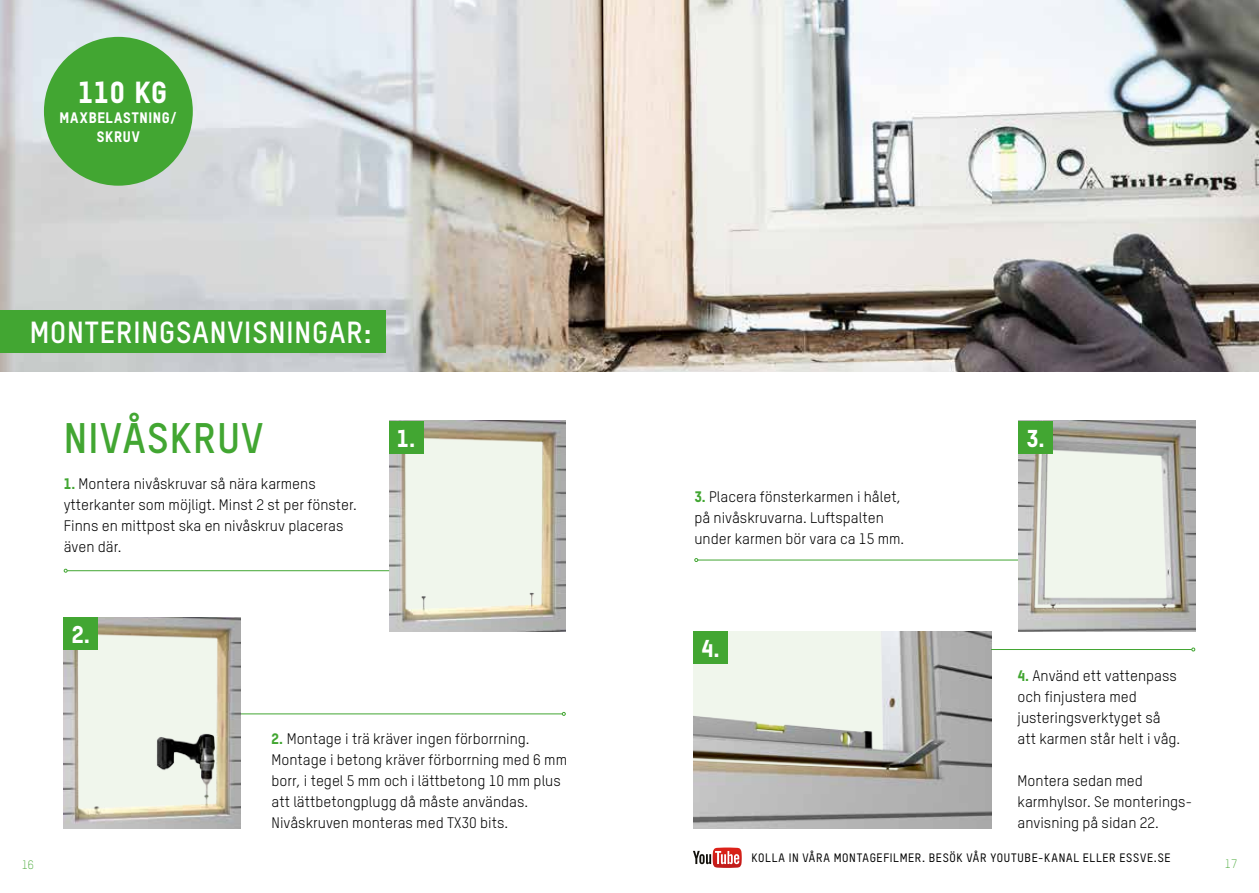
<style>
.page{position:relative;width:1259px;height:893px;background:#fff}
.page>*{position:absolute;margin:0;border:0;box-sizing:border-box;transform-origin:0 0}
.t1{font:700 42px "TSTAR";letter-spacing:.03em;color:#42a632}
.t2{font:700 30px "TSTAR";letter-spacing:.03em;color:#fff}
.t3{font:800 30px "TSTAR";color:#fff}
.t4{font:800 24px "TSTAR";color:#fff}
.t5{font:15px/21px "TSTAR";color:#000}
.t6{font:800 15px/19.5px "TSTAR";letter-spacing:.05em;color:#fff;text-align:center}
.t7{font:500 12px "TSTAR";letter-spacing:.055em;color:#000}
.t8{font:300 12px "TSTAR";color:#42a632}
.s1{font-weight:800;color:#42a632}
</style>
<div class="page">
<hr style="left:698px;top:560px;width:331px;height:1px;background:#42a632">
<svg style="left:694px;top:558px;width:4px;height:4px"></svg>
<hr style="left:226px;top:713px;width:336px;height:1px;background:#42a632">
<svg style="left:562px;top:712px;width:4px;height:4px"></svg>
<img style="left:389px;top:421px;width:177px;height:210px">
<img style="left:1018px;top:421px;width:177px;height:210px">
<img style="left:64px;top:618px;width:176px;height:210px">
<img style="left:0;top:0;width:1259px;height:371px">
<img style="left:693px;top:631px;width:298px;height:197px">
<div style="left:44px;top:37px;width:149px;height:149px;background:#42a632;border-radius:50%"></div>
<hr style="left:67px;top:570px;width:322px;height:1px;background:#42a632">
<svg style="left:64px;top:569px;width:4px;height:4px"></svg>
<hr style="left:991px;top:649px;width:200px;height:1px;background:#42a632">
<div style="left:0;top:310px;width:386px;height:43px;background:#42a632"></div>
<div style="left:64px;top:618px;width:34px;height:32px;background:#42a632"></div>
<div style="left:389px;top:421px;width:34px;height:32px;background:#42a632"></div>
<div style="left:693px;top:631px;width:34px;height:33px;background:#42a632"></div>
<div style="left:1018px;top:421px;width:34px;height:32px;background:#42a632"></div>
<svg style="left:693px;top:847px;width:49px;height:21px"></svg>
<h2 class="t3" style="left:78px;top:74px;width:91px">110 KG</h2>
<p class="t6" style="left:60px;top:107px;width:119px">MAXBELASTNING/<br>SKRUV</p>
<h2 class="t2" style="left:30px;top:314px;width:343px">MONTERINGSANVISNINGAR:</h2>
<h1 class="t1" style="left:64px;top:413px;width:201px">NIVÅSKRUV</h1>
<p class="t5" style="left:64px;top:473px;width:295px"><span class="s1">1.</span> Montera nivåskruvar så nära karmens ytterkanter som möjligt. Minst 2 st per fönster.<br>Finns en mittpost ska en nivåskruv placeras även där.</p>
<h3 class="t4" style="left:397px;top:423px;width:20px">1.</h3>
<h3 class="t4" style="left:72px;top:620px;width:20px">2.</h3>
<p class="t5" style="left:272px;top:728px;width:297px"><span class="s1">2.</span> Montage i trä kräver ingen förborrning.<br>Montage i betong kräver förborrning med 6 mm borr, i tegel 5 mm och i lättbetong 10 mm plus att lättbetongplugg då måste användas.<br>Nivåskruven monteras med TX30 bits.</p>
<p class="t5" style="left:694px;top:486px;width:211px"><span class="s1">3.</span> Placera fönsterkarmen i hålet, på nivåskruvarna. Luftspalten under karmen bör vara ca 15 mm.</p>
<h3 class="t4" style="left:701px;top:633px;width:20px">4.</h3>
<h3 class="t4" style="left:1026px;top:423px;width:20px">3.</h3>
<p class="t5" style="left:1017px;top:665px;width:164px"><span class="s1">4.</span> Använd ett vattenpass och finjustera med justeringsverktyget så att karmen står helt i våg.</p>
<p class="t5" style="left:1017px;top:770px;width:176px">Montera sedan med karmhylsor. Se monterings&shy;anvisning på sidan 22.</p>
<p class="t7" style="left:751px;top:851px;width:420px">KOLLA IN VÅRA MONTAGEFILMER. BESÖK VÅR YOUTUBE-KANAL ELLER ESSVE.SE</p>
<p class="t8" style="left:22px;top:857px;width:14px">16</p>
<p class="t8" style="left:1225px;top:857px;width:14px">17</p>
</div>
